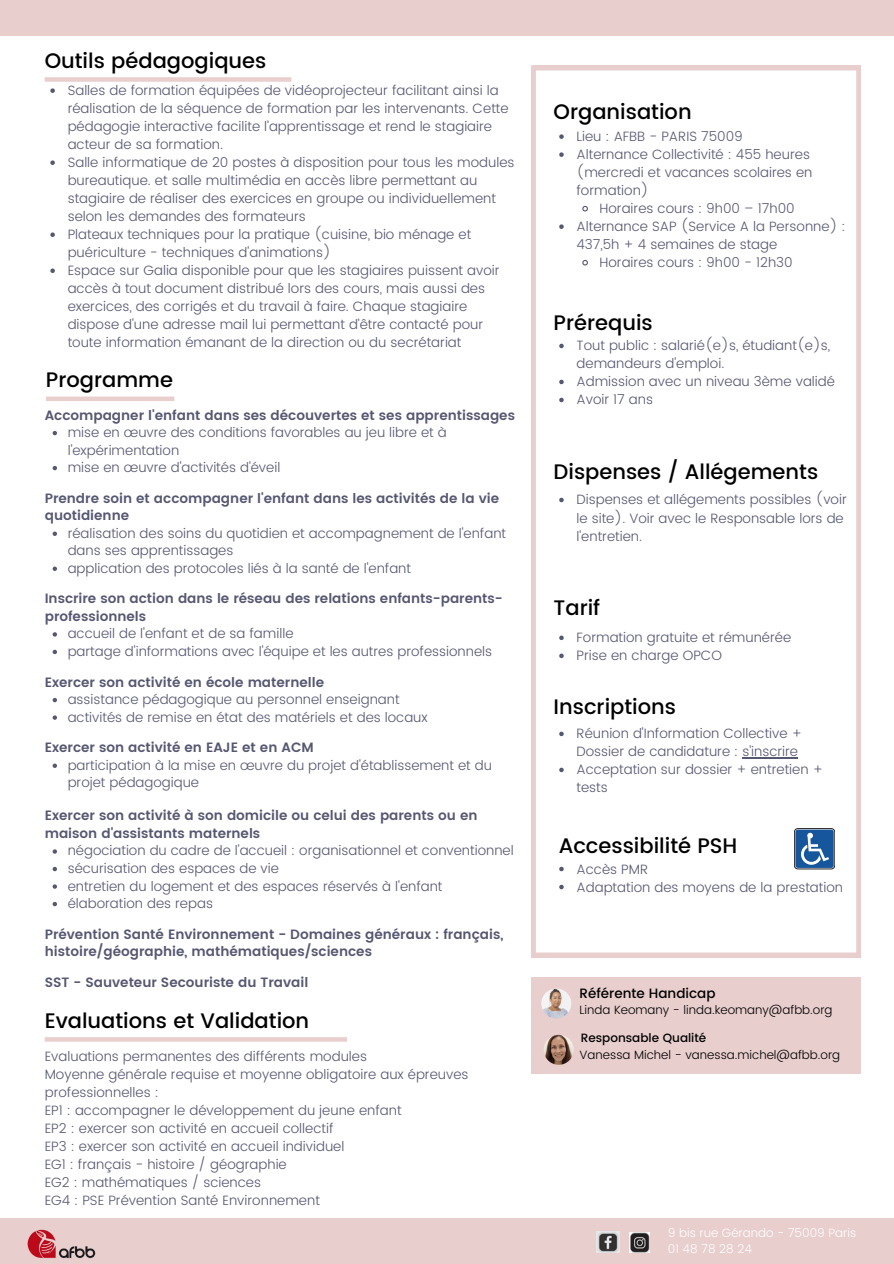
<style>
.page{position:relative;width:894px;height:1264px;background:#fff}
.page>*{position:absolute;margin:0;border:0;box-sizing:border-box;transform-origin:0 0}
.t1{font:500 21px "Poppins";color:#000}
.t2{font:300 13.5px/18px "Poppins";color:#565771}
.t3{font:600 13.5px/17.5px "Poppins";color:#565771}
.t4{font:500 13.5px "Poppins";color:#000}
.t5{font:300 12px "Poppins";color:#000}
.t6{font:300 12px "Poppins";color:#fff}
.t7{font:500 12px "Poppins";color:#000}
</style>
<div class="page">
<svg style="left:531px;top:66px;width:329px;height:891px"></svg>
<hr style="left:45px;top:1037px;width:302px;height:4px;background:#e8cecd">
<svg style="left:50px;top:88px;width:5px;height:5px"></svg>
<svg style="left:50px;top:160px;width:5px;height:5px"></svg>
<svg style="left:50px;top:232px;width:5px;height:5px"></svg>
<svg style="left:50px;top:268px;width:5px;height:5px"></svg>
<div style="left:45px;top:77px;width:246px;height:5px;background:#e8cecd"></div>
<div style="left:0;top:1218px;width:893px;height:45px;background:#e8cecd"></div>
<img style="left:28px;top:1229px;width:67px;height:29px">
<img style="left:596px;top:1231px;width:23px;height:21px">
<img style="left:629px;top:1232px;width:20px;height:20px">
<svg style="left:559px;top:134px;width:4px;height:5px"></svg>
<svg style="left:559px;top:152px;width:4px;height:5px"></svg>
<svg style="left:581px;top:205px;width:7px;height:7px"></svg>
<svg style="left:559px;top:224px;width:4px;height:5px"></svg>
<svg style="left:581px;top:259px;width:7px;height:7px"></svg>
<svg style="left:559px;top:344px;width:4px;height:4px"></svg>
<svg style="left:559px;top:380px;width:4px;height:4px"></svg>
<svg style="left:559px;top:398px;width:4px;height:4px"></svg>
<svg style="left:559px;top:497px;width:4px;height:5px"></svg>
<svg style="left:559px;top:635px;width:4px;height:5px"></svg>
<svg style="left:559px;top:653px;width:4px;height:5px"></svg>
<svg style="left:559px;top:731px;width:4px;height:5px"></svg>
<hr style="left:742px;top:757px;width:56px;height:1px;background:#565771">
<svg style="left:559px;top:767px;width:4px;height:5px"></svg>
<div style="left:531px;top:977px;width:329px;height:96px;background:#e8cecd"></div>
<img style="left:543px;top:1034px;width:30px;height:30px;border-radius:50%">
<img style="left:541px;top:988px;width:30px;height:30px;border-radius:50%">
<div style="left:794px;top:828px;width:40px;height:41px;border:1px solid #231f20;border-radius:4px"></div>
<div style="left:795px;top:829px;width:38px;height:39px;background:#15569c;border-radius:3px"></div>
<svg style="left:801px;top:832px;width:27px;height:32px"></svg>
<svg style="left:559px;top:866px;width:4px;height:5px"></svg>
<svg style="left:559px;top:884px;width:4px;height:5px"></svg>
<div style="left:46px;top:396px;width:128px;height:5px;background:#e8cecd"></div>
<div style="left:0;top:0;width:893px;height:36px;background:#e8cecd"></div>
<svg style="left:53px;top:431px;width:4px;height:4px"></svg>
<svg style="left:53px;top:466px;width:4px;height:4px"></svg>
<svg style="left:53px;top:531px;width:4px;height:5px"></svg>
<svg style="left:53px;top:566px;width:4px;height:5px"></svg>
<svg style="left:53px;top:632px;width:4px;height:4px"></svg>
<svg style="left:53px;top:649px;width:4px;height:5px"></svg>
<svg style="left:53px;top:698px;width:4px;height:4px"></svg>
<svg style="left:53px;top:715px;width:4px;height:4px"></svg>
<svg style="left:53px;top:763px;width:4px;height:5px"></svg>
<svg style="left:53px;top:849px;width:4px;height:4px"></svg>
<svg style="left:53px;top:866px;width:4px;height:5px"></svg>
<svg style="left:53px;top:884px;width:4px;height:4px"></svg>
<svg style="left:53px;top:901px;width:4px;height:5px"></svg>
<p class="t1" style="left:45px;top:48px;width:223px">Outils pédagogiques</p>
<p class="t2" style="left:68px;top:81px;width:442px">Salles de formation équipées de vidéoprojecteur facilitant ainsi la réalisation de la séquence de formation par les intervenants. Cette pédagogie interactive facilite l’apprentissage et rend le stagiaire acteur de sa formation.</p>
<p class="t2" style="left:68px;top:153px;width:448px">Salle informatique de 20 postes à disposition pour tous les modules bureautique. et salle multimédia en accès libre permettant au stagiaire de réaliser des exercices en groupe ou individuellement selon les demandes des formateurs</p>
<p class="t2" style="left:68px;top:225px;width:405px">Plateaux techniques pour la pratique (cuisine, bio ménage et puériculture - techniques d'animations)</p>
<p class="t2" style="left:68px;top:261px;width:433px">Espace sur Galia disponible pour que les stagiaires puissent avoir accès à tout document distribué lors des cours, mais aussi des exercices, des corrigés et du travail à faire. Chaque stagiaire dispose d'une adresse mail lui permettant d’être contacté pour toute information émanant de la direction ou du secrétariat</p>
<p class="t1" style="left:46px;top:367px;width:129px">Programme</p>
<p class="t3" style="left:45px;top:406px;width:471px">Accompagner l'enfant dans ses découvertes et ses apprentissages</p>
<p class="t2" style="left:68px;top:423px;width:380px;line-height:17.5px">mise en œuvre des conditions favorables au jeu libre et à l'expérimentation</p>
<p class="t2" style="left:68px;top:458px;width:214px">mise en œuvre d'activités d'éveil</p>
<h1 class="t3" style="left:45px;top:489px;width:456px">Prendre soin et accompagner l'enfant dans les activités de la vie quotidienne</h1>
<p class="t2" style="left:68px;top:524px;width:440px;line-height:17.5px">réalisation des soins du quotidien et accompagnement de l'enfant dans ses apprentissages</p>
<p class="t2" style="left:68px;top:559px;width:345px">application des protocoles liés à la santé de l'enfant</p>
<p class="t3" style="left:45px;top:590px;width:459px">Inscrire son action dans le réseau des relations enfants-parents&shy;professionnels</p>
<p class="t2" style="left:68px;top:624px;width:227px">accueil de l'enfant et de sa famille</p>
<h1 class="t2" style="left:68px;top:642px;width:426px">partage d'informations avec l'équipe et les autres professionnels</h1>
<p class="t3" style="left:45px;top:673px;width:281px">Exercer son activité en école maternelle</p>
<p class="t2" style="left:68px;top:690px;width:333px">assistance pédagogique au personnel enseignant</p>
<h1 class="t2" style="left:68px;top:708px;width:361px">activités de remise en état des matériels et des locaux</h1>
<p class="t3" style="left:45px;top:738px;width:270px">Exercer son activité en EAJE et en ACM</p>
<p class="t2" style="left:68px;top:756px;width:425px;line-height:17.5px">participation à la mise en œuvre du projet d'établissement et du projet pédagogique</p>
<p class="t3" style="left:45px;top:807px;width:434px">Exercer son activité à son domicile ou celui des parents ou en maison d'assistants maternels</p>
<h1 class="t2" style="left:68px;top:841px;width:447px">négociation du cadre de l'accueil : organisationnel et conventionnel</h1>
<p class="t2" style="left:68px;top:859px;width:213px">sécurisation des espaces de vie</p>
<p class="t2" style="left:68px;top:876px;width:376px">entretien du logement et des espaces réservés à l'enfant</p>
<h1 class="t2" style="left:68px;top:894px;width:147px">élaboration des repas</h1>
<p class="t3" style="left:45px;top:925px;width:460px">Prévention Santé Environnement - Domaines généraux : français, histoire/géographie, mathématiques/sciences</p>
<h2 class="t3" style="left:45px;top:973px;width:265px">SST - Sauveteur Secouriste du Travail</h2>
<p class="t1" style="left:45px;top:1007px;width:266px">Evaluations et Validation</p>
<h1 class="t2" style="left:45px;top:1047px;width:425px">Evaluations permanentes des différents modules<br>Moyenne générale requise et moyenne obligatoire aux épreuves professionnelles :<br>EP1 : accompagner le développement du jeune enfant<br>EP2 : exercer son activité en accueil collectif<br>EP3 : exercer son activité en accueil individuel<br>EG1 : français - histoire / géographie<br>EG2 : mathématiques / sciences<br>EG4 : PSE Prévention Santé Environnement</h1>
<p class="t1" style="left:553px;top:99px;width:139px">Organisation</p>
<h2 class="t2" style="left:576px;top:127px;width:168px">Lieu : AFBB - PARIS 75009</h2>
<p class="t2" style="left:576px;top:145px;width:237px">Alternance Collectivité : 455 heures (mercredi et vacances scolaires en formation)</p>
<p class="t2" style="left:599px;top:199px;width:197px">Horaires cours : 9h00 – 17h00</p>
<h2 class="t2" style="left:576px;top:217px;width:270px">Alternance SAP (Service A la Personne) :<br>437,5h + 4 semaines de stage</h2>
<p class="t2" style="left:599px;top:253px;width:195px">Horaires cours : 9h00 - 12h30</p>
<h2 class="t1" style="left:553px;top:310px;width:101px">Prérequis</h2>
<h2 class="t2" style="left:576px;top:337px;width:255px">Tout public : salarié(e)s, étudiant(e)s, demandeurs d'emploi.</h2>
<p class="t2" style="left:576px;top:373px;width:260px">Admission avec un niveau 3ème validé</p>
<p class="t2" style="left:576px;top:391px;width:78px">Avoir 17 ans</p>
<p class="t1" style="left:553px;top:459px;width:266px">Dispenses / Allégements</p>
<p class="t2" style="left:576px;top:491px;width:272px">Dispenses et allégements possibles (voir le site). Voir avec le Responsable lors de l'entretien.</p>
<h2 class="t1" style="left:553px;top:595px;width:48px">Tarif</h2>
<p class="t2" style="left:576px;top:628px;width:216px">Formation gratuite et rémunérée</p>
<h2 class="t2" style="left:576px;top:646px;width:147px">Prise en charge OPCO</h2>
<p class="t1" style="left:553px;top:694px;width:124px">Inscriptions</p>
<p class="t2" style="left:576px;top:724px;width:227px">Réunion d'Information Collective +<br>Dossier de candidature : s'inscrire</p>
<p class="t2" style="left:576px;top:760px;width:248px">Acceptation sur dossier + entretien + tests</p>
<p class="t1" style="left:558px;top:833px;width:180px">Accessibilité PSH</p>
<h1 class="t2" style="left:576px;top:859px;width:73px">Accès PMR</h1>
<p class="t2" style="left:576px;top:877px;width:268px">Adaptation des moyens de la prestation</p>
<h1 class="t4" style="left:579px;top:985px;width:137px">Référente Handicap</h1>
<p class="t5" style="left:579px;top:1002px;width:254px">Linda Keomany - linda.keomany@afbb.org</p>
<p class="t7" style="left:580px;top:1030px;width:127px">Responsable Qualité</p>
<h2 class="t5" style="left:579px;top:1047px;width:262px">Vanessa Michel - vanessa.michel@afbb.org</h2>
<h1 class="t6" style="left:667px;top:1225px;width:190px">9 bis rue Gérando - 75009 Paris</h1>
<p class="t6" style="left:667px;top:1241px;width:85px">01 48 78 28 24</p>
</div>
